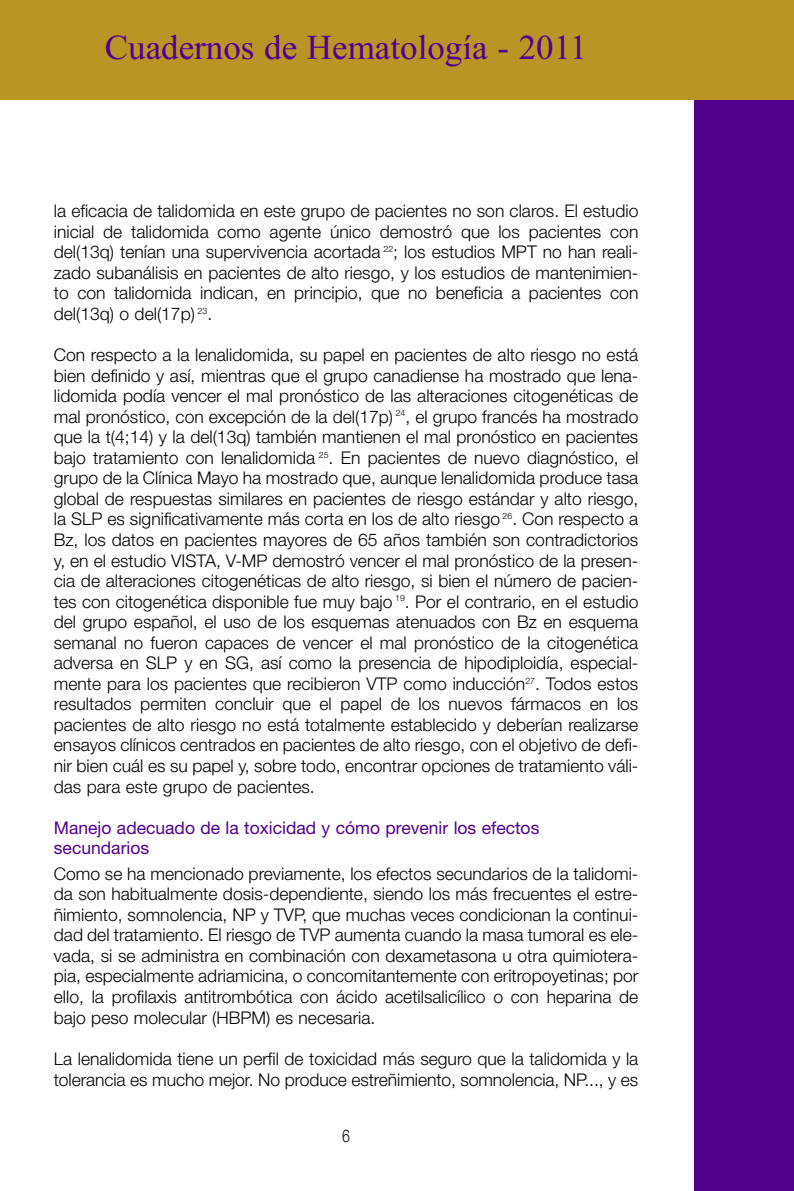
<style>
.page{position:relative;width:794px;height:1191px;background:#fff}
.page>*{position:absolute;margin:0;border:0;box-sizing:border-box;transform-origin:0 0}
.t1{font:35px "Times New Roman";color:#52008e}
.t2{font:17.5px/20.5px "Helvetica Neue Light TT";color:#000;text-align:justify}
.t3{font:17.5px/20.5px "Helvetica Neue";color:#52008e}
.t4{font:17.5px "Helvetica Neue Light TT";color:#000;scale:.8 1}
</style>
<div class="page">
<div style="left:694px;top:0;width:100px;height:1191px;background:#52008e"></div>
<div style="left:0;top:0;width:794px;height:99px;background:#ba9525"></div>
<h1 class="t1" style="left:105px;top:26px;width:484px">Cuadernos de Hematología - 2011</h1>
<p class="t2" style="left:54px;top:200px;width:586px">la eficacia de talidomida en este grupo de pacientes no son claros. El estudio inicial de talidomida como agente único demostró que los pacientes con del(13q) tenían una supervivencia acortada <sup>22</sup>; los estudios MPT no han reali&shy;zado subanálisis en pacientes de alto riesgo, y los estudios de mantenimien&shy;to con talidomida indican, en principio, que no beneficia a pacientes con del(13q) o del(17p) <sup>23</sup>.</p>
<p class="t2" style="left:54px;top:344px;width:586px">Con respecto a la lenalidomida, su papel en pacientes de alto riesgo no está bien definido y así, mientras que el grupo canadiense ha mostrado que lena&shy;lidomida podía vencer el mal pronóstico de las alteraciones citogenéticas de mal pronóstico, con excepción de la del(17p) <sup>24</sup>, el grupo francés ha mostrado que la t(4;14) y la del(13q) también mantienen el mal pronóstico en pacientes bajo tratamiento con lenalidomida <sup>25</sup>. En pacientes de nuevo diagnóstico, el grupo de la Clínica Mayo ha mostrado que, aunque lenalidomida produce tasa global de respuestas similares en pacientes de riesgo estándar y alto riesgo, la SLP es significativamente más corta en los de alto riesgo <sup>26</sup>. Con respecto a Bz, los datos en pacientes mayores de 65 años también son contradictorios y, en el estudio VISTA, V-MP demostró vencer el mal pronóstico de la presen&shy;cia de alteraciones citogenéticas de alto riesgo, si bien el número de pacien&shy;tes con citogenética disponible fue muy bajo <sup>19</sup>. Por el contrario, en el estudio del grupo español, el uso de los esquemas atenuados con Bz en esquema semanal no fueron capaces de vencer el mal pronóstico de la citogenética adversa en SLP y en SG, así como la presencia de hipodiploidía, especial&shy;mente para los pacientes que recibieron VTP como inducción<sup>27</sup>. Todos estos resultados permiten concluir que el papel de los nuevos fármacos en los pacientes de alto riesgo no está totalmente establecido y deberían realizarse ensayos clínicos centrados en pacientes de alto riesgo, con el objetivo de defi&shy;nir bien cuál es su papel y, sobre todo, encontrar opciones de tratamiento váli&shy;das para este grupo de pacientes.</p>
<p class="t3" style="left:54px;top:817px;width:487px">Manejo adecuado de la toxicidad y cómo prevenir los efectos secundarios</p>
<p class="t2" style="left:54px;top:863px;width:586px">Como se ha mencionado previamente, los efectos secundarios de la talidomi&shy;da son habitualmente dosis-dependiente, siendo los más frecuentes el estre&shy;ñimiento, somnolencia, NP y TVP, que muchas veces condicionan la continui&shy;dad del tratamiento. El riesgo de TVP aumenta cuando la masa tumoral es ele&shy;vada, si se administra en combinación con dexametasona u otra quimiotera&shy;pia, especialmente adriamicina, o concomitantemente con eritropoyetinas; por ello, la profilaxis antitrombótica con ácido acetilsalicílico o con heparina de bajo peso molecular (HBPM) es necesaria.</p>
<p class="t2" style="left:54px;top:1048px;width:586px;line-height:21px">La lenalidomida tiene un perfil de toxicidad más seguro que la talidomida y la tolerancia es mucho mejor. No produce estreñimiento, somnolencia, NP..., y es</p>
<p class="t4" style="left:342px;top:1124px;width:11px">6</p>
</div>
